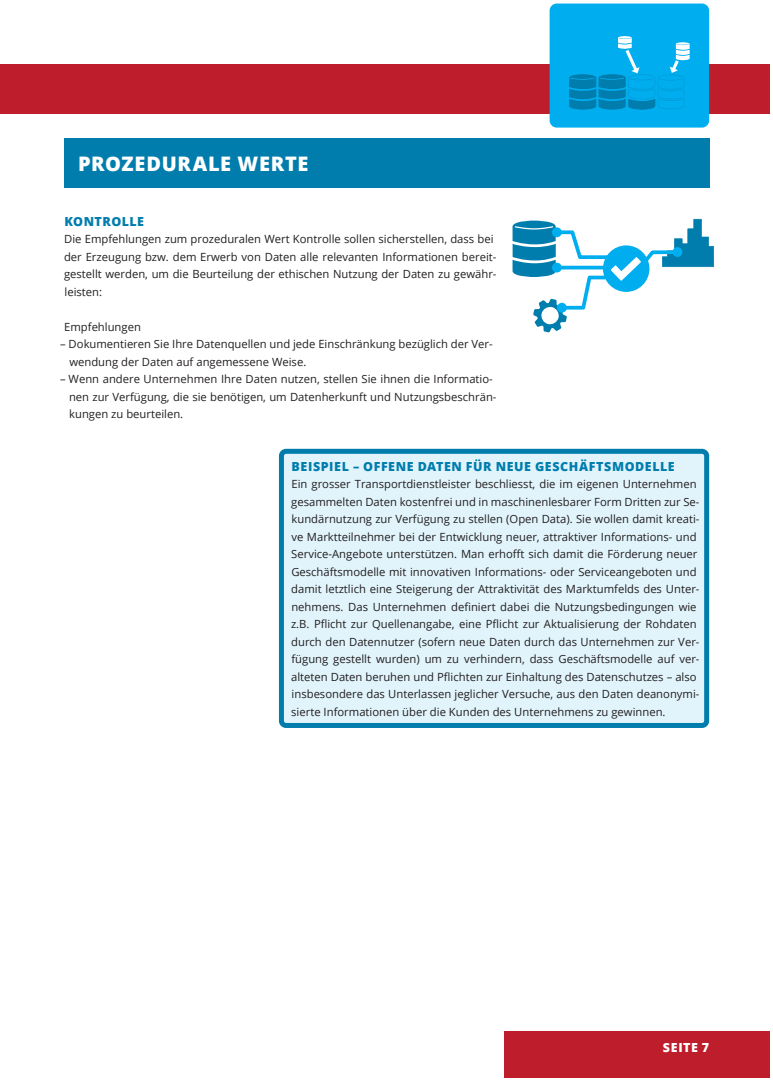
<style>
.page{position:relative;width:773px;height:1081px;background:#fff}
.page>*{position:absolute;margin:0;border:0;box-sizing:border-box;transform-origin:0 0}
.t1{font:800 20px "Open Sans";letter-spacing:.03em;color:#fff}
.text{font:800 12.5px "Open Sans";letter-spacing:.045em;color:#007dad}
.t2{font:800 12.5px "Open Sans";letter-spacing:.045em;color:#fff}
.text-2{font:11.25px/17.5px "Open Sans";color:#231f20}
</style>
<div class="page">
<div style="left:504px;top:1031px;width:265px;height:46px;background:#be1d2c"></div>
<div style="left:0;top:64px;width:769px;height:49px;background:#be1d2c"></div>
<div style="left:281px;top:451px;width:425px;height:274px;background:#e1f4fc;border-radius:5px"></div>
<div style="left:279px;top:449px;width:430px;height:279px;border:5px solid #007dad;border-radius:5px"></div>
<div style="left:64px;top:138px;width:645px;height:50px;background:#007dad"></div>
<svg style="left:512px;top:218px;width:203px;height:115px"></svg>
<div style="left:549px;top:4px;width:160px;height:124px;background:#00aeef;border-radius:7px"></div>
<svg style="left:569px;top:36px;width:120px;height:74px"></svg>
<p class="t1" style="left:78px;top:148px;width:232px">PROZEDURALE WERTE</p>
<p class="text" style="left:64px;top:212px;width:81px">KONTROLLE</p>
<p class="text-2" style="left:64px;top:230px;width:434px">Die Empfehlungen zum prozeduralen Wert Kontrolle sollen sicherstellen, dass bei der Erzeugung bzw. dem Erwerb von Daten alle relevanten Informationen bereit&shy;gestellt werden, um die Beurteilung der ethischen Nutzung der Daten zu gewähr&shy;leisten:</p>
<p class="text-2" style="left:64px;top:318px;width:78px">Empfehlungen</p>
<p class="text-2" style="left:69px;top:335px;width:425px;text-indent:-9px">– Dokumentieren Sie Ihre Datenquellen und jede Einschränkung bezüglich der Ver&shy;wendung der Daten auf angemessene Weise.</p>
<p class="text-2" style="left:69px;top:370px;width:429px;text-indent:-9px">– Wenn andere Unternehmen Ihre Daten nutzen, stellen Sie ihnen die Informatio&shy;nen zur Verfügung, die sie benötigen, um Datenherkunft und Nutzungsbeschrän&shy;kungen zu beurteilen.</p>
<p class="text" style="left:291px;top:457px;width:384px">BEISPIEL – OFFENE DATEN FÜR NEUE GESCHÄFTSMODELLE</p>
<p class="text-2" style="left:291px;top:475px;width:410px">Ein grosser Transportdienstleister beschliesst, die im eigenen Unternehmen gesammelten Daten kostenfrei und in maschinenlesbarer Form Dritten zur Se&shy;kundärnutzung zur Verfügung zu stellen (Open Data). Sie wollen damit kreati&shy;ve Marktteilnehmer bei der Entwicklung neuer, attraktiver Informations- und Service-Angebote unterstützen. Man erhofft sich damit die Förderung neuer Geschäftsmodelle mit innovativen Informations- oder Serviceangeboten und damit letztlich eine Steigerung der Attraktivität des Marktumfelds des Unter&shy;nehmens. Das Unternehmen definiert dabei die Nutzungsbedingungen wie z.B. Pflicht zur Quellenangabe, eine Pflicht zur Aktualisierung der Rohdaten durch den Datennutzer (sofern neue Daten durch das Unternehmen zur Ver&shy;fügung gestellt wurden) um zu verhindern, dass Geschäftsmodelle auf ver&shy;alteten Daten beruhen und Pflichten zur Einhaltung des Datenschutzes – also insbesondere das Unterlassen jeglicher Versuche, aus den Daten deanonymi&shy;sierte Informationen über die Kunden des Unternehmens zu gewinnen.</p>
<p class="t2" style="left:662px;top:1037px;width:48px">SEITE 7</p>
</div>
